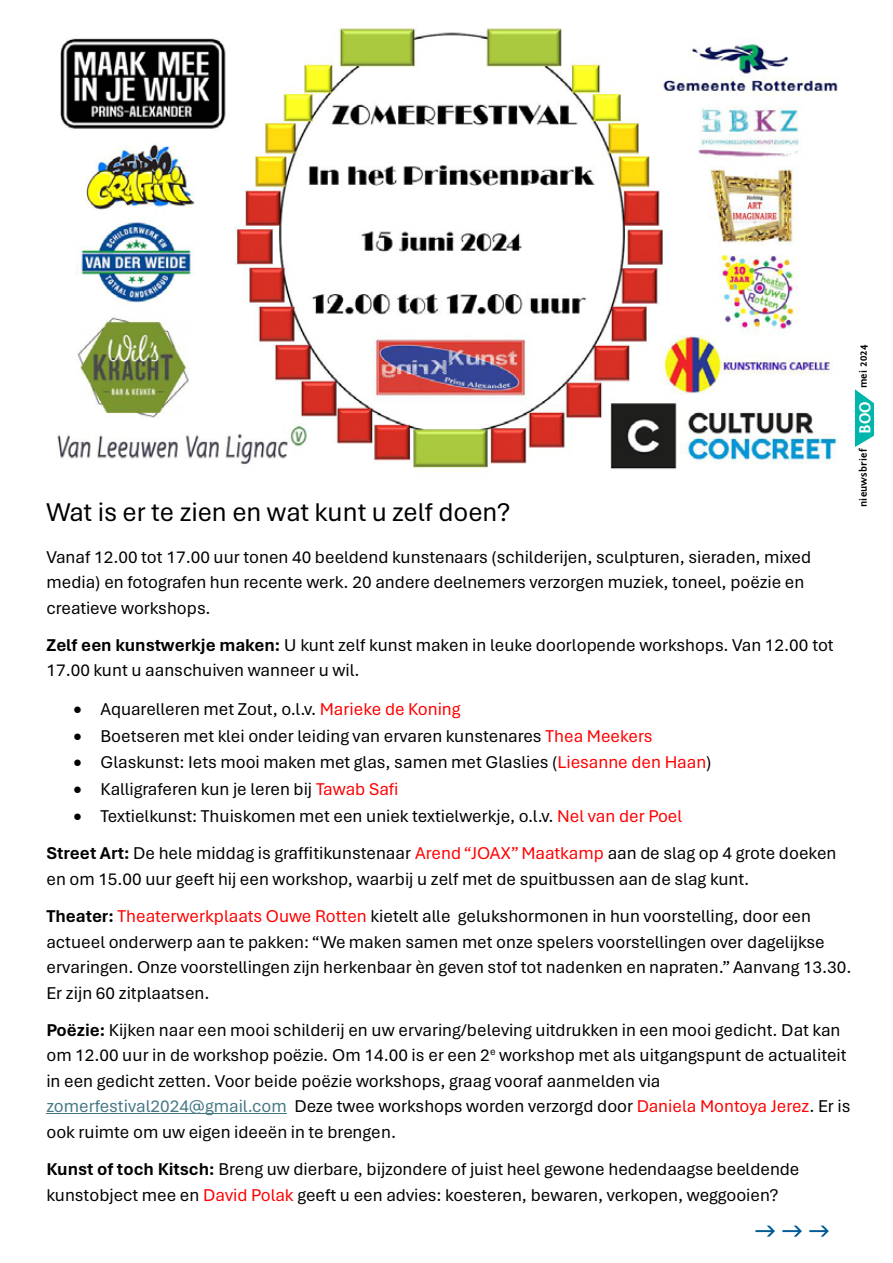
<style>
.page{position:relative;width:893px;height:1263px;background:#fff}
.page>*{position:absolute;margin:0;border:0;box-sizing:border-box;transform-origin:0 0}
.t1{font:27px "Aptos";letter-spacing:-.005em;color:#000}
.t2{font:18px/25.5px "Aptos";color:#000}
.t3{font:700 16.5px "Fontin Sans";color:#fff}
.t4{font:700 10.5px "Fontin Sans";letter-spacing:.02em;color:#000}
.s1{font-weight:700}
.s2{color:#f00}
.s3{color:#467886}
</style>
<div class="page">
<svg style="left:855px;top:389px;width:19px;height:58px"></svg>
<hr style="left:46px;top:1113px;width:241px;height:1px;background:#467886">
<img style="left:57px;top:28px;width:781px;height:442px">
<svg style="left:809px;top:1225px;width:20px;height:11px"></svg>
<svg style="left:782px;top:1225px;width:20px;height:11px"></svg>
<svg style="left:755px;top:1225px;width:20px;height:11px"></svg>
<h1 class="t1" style="left:46px;top:494px;width:465px">Wat is er te zien en wat kunt u zelf doen?</h1>
<p class="t2" style="left:46px;top:543px;width:766px">Vanaf 12.00 tot 17.00 uur tonen 40 beeldend kunstenaars (schilderijen, sculpturen, sieraden, mixed media) en fotografen hun recente werk. 20 andere deelnemers verzorgen muziek, toneel, poëzie en creatieve workshops.</p>
<p class="t2" style="left:46px;top:632px;width:789px"><span class="s1">Zelf een kunstwerkje maken:</span> U kunt zelf kunst maken in leuke doorlopende workshops. Van 12.00 tot<br>17.00 kunt u aanschuiven wanneer u wil.</p>
<p class="t2" style="left:74px;top:696px;width:389px">• Aquarelleren met Zout, o.l.v. <span class="s2">Marieke de Koning</span></p>
<p class="t2" style="left:74px;top:722px;width:581px">• Boetseren met klei onder leiding van ervaren kunstenares <span class="s2">Thea Meekers</span></p>
<p class="t2" style="left:74px;top:749px;width:639px">• Glaskunst: Iets mooi maken met glas, samen met Glaslies (<span class="s2">Liesanne den Haan</span>)</p>
<p class="t2" style="left:74px;top:776px;width:327px">• Kalligraferen kun je leren bij <span class="s2">Tawab Safi</span></p>
<p class="t2" style="left:46px;top:796px;width:791px;line-height:37.2px;text-indent:27px">• Textielkunst: Thuiskomen met een uniek textielwerkje, o.l.v. <span class="s2">Nel van der Poel<br></span><span class="s1">Street Art:</span> De hele middag is graffitikunstenaar <span class="s2">Arend “JOAX” Maatkamp</span> aan de slag op 4 grote doeken</p>
<p class="t2" style="left:46px;top:859px;width:766px;line-height:37.5px">en om 15.00 uur geeft hij een workshop, waarbij u zelf met de spuitbussen aan de slag kunt.<br><span class="s1">Theater:</span> <span class="s2">Theaterwerkplaats Ouwe Rotten</span> kietelt alle gelukshormonen in hun voorstelling, door een</p>
<p class="t2" style="left:46px;top:928px;width:807px">actueel onderwerp aan te pakken: “We maken samen met onze spelers voorstellingen over dagelijkse ervaringen. Onze voorstellingen zijn herkenbaar èn geven stof tot nadenken en napraten.” Aanvang 13.30.<br>Er zijn 60 zitplaatsen.</p>
<p class="t2" style="left:46px;top:1016px;width:805px"><span class="s1">Poëzie:</span> Kijken naar een mooi schilderij en uw ervaring/beleving uitdrukken in een mooi gedicht. Dat kan om 12.00 uur in de workshop poëzie. Om 14.00 is er een 2<sup>e</sup> workshop met als uitgangspunt de actualiteit in een gedicht zetten. Voor beide poëzie workshops, graag vooraf aanmelden via <span class="s3">zomerfestival2024@gmail.com</span> Deze twee workshops worden verzorgd door <span class="s2">Daniela Montoya Jerez</span>. Er is ook ruimte om uw eigen ideeën in te brengen.</p>
<p class="t2" style="left:46px;top:1156px;width:754px"><span class="s1">Kunst of toch Kitsch:</span> Breng uw dierbare, bijzondere of juist heel gewone hedendaagse beeldende kunstobject mee en <span class="s2">David Polak</span> geeft u een advies: koesteren, bewaren, verkopen, weggooien?</p>
<p class="t4" style="left:858px;top:388px;width:45px;rotate:-90deg">mei 2024</p>
<p class="t3" style="left:856px;top:434px;width:34px;rotate:-90deg">BOO</p>
<p class="t4" style="left:858px;top:507px;width:60px;rotate:-90deg">nieuwsbrief</p>
</div>
